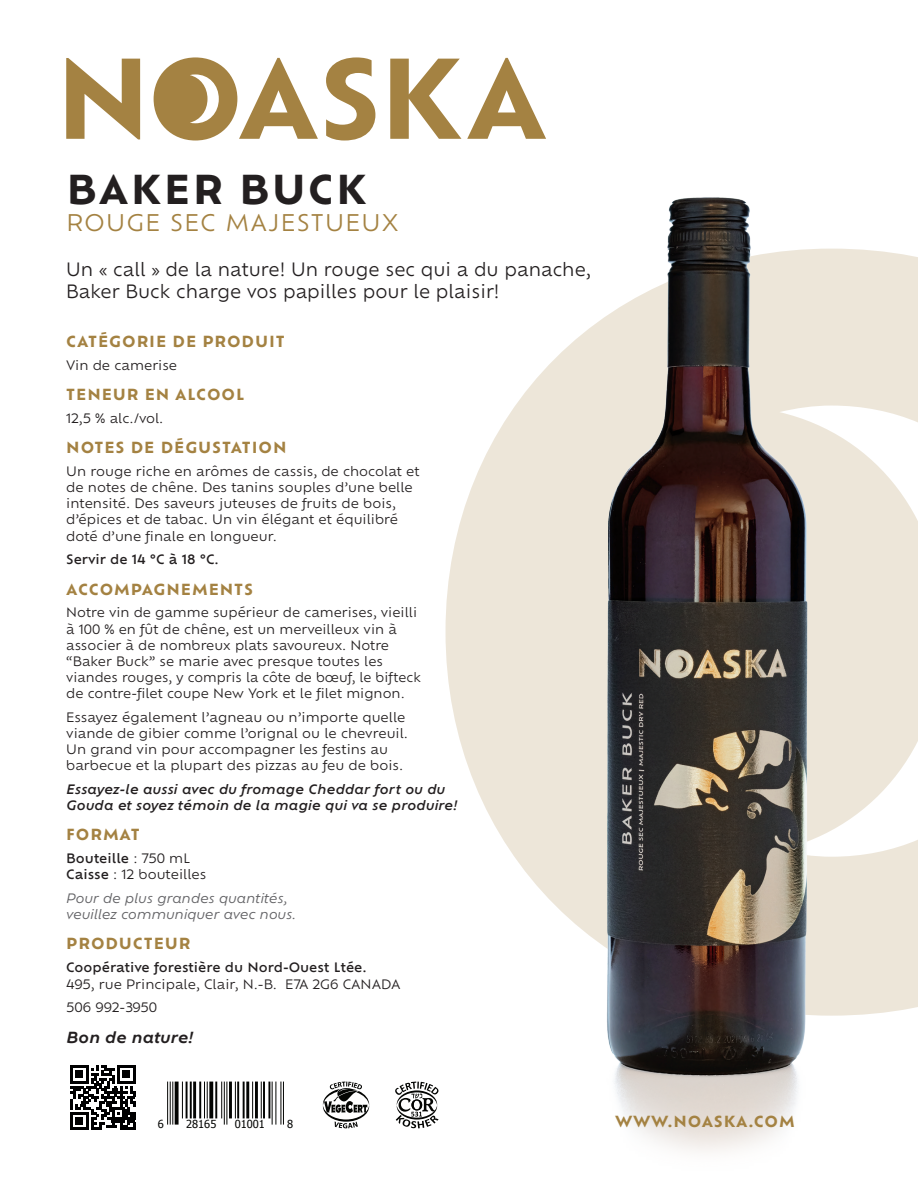
<style>
.page{position:relative;width:918px;height:1188px;background:#fff}
.page>*{position:absolute;margin:0;border:0;box-sizing:border-box;transform-origin:0 0}
.t1{font:700 39px "Ofelia Text";letter-spacing:.06em;color:#231f20}
.t2{font:22.5px "Ofelia Text";letter-spacing:.06em;color:#a48242}
.t3{font:18px/21.8px "Ofelia Text";color:#231f20;scale:.96 1}
.t4{font:700 15px "Ofelia Text";letter-spacing:.06em;color:#a48242}
.t5{font:italic 600 15px "Ofelia Text";color:#231f20}
.t6{font:12.75px/16.2px "Ofelia Text";color:#231f20}
.t7{font:italic 500 12.75px/16.2px "Ofelia Text";color:#231f20}
.t8{font:500 12.75px "Ofelia Text";color:#231f20}
.t9{font:italic 12.75px/16.2px "Ofelia Text";color:#636366}
.t10{font:11.1px "Tahoma";color:#040503}
.s1{font-weight:500}
</style>
<div class="page">
<svg style="left:445px;top:249px;width:473px;height:767px;fill:#ede6d9"></svg>
<svg style="left:66px;top:57px;width:480px;height:84px"></svg>
<img style="left:594px;top:197px;width:225px;height:955px">
<svg style="left:168px;top:1082px;width:115px;height:43px"></svg>
<hr style="left:167px;top:1082px;width:1px;height:43px;background:#040503">
<hr style="left:170px;top:1082px;width:1px;height:43px;background:#040503">
<hr style="left:172px;top:1082px;width:1px;height:43px;background:#040503">
<svg style="left:175px;top:1082px;width:4px;height:43px"></svg>
<hr style="left:182px;top:1082px;width:1px;height:36px;background:#040503">
<hr style="left:186px;top:1082px;width:2px;height:36px;background:#040503">
<hr style="left:190px;top:1082px;width:2px;height:36px;background:#040503">
<hr style="left:193px;top:1082px;width:3px;height:36px;background:#040503">
<hr style="left:199px;top:1082px;width:2px;height:36px;background:#040503">
<hr style="left:204px;top:1082px;width:1px;height:36px;background:#040503">
<hr style="left:207px;top:1082px;width:1px;height:36px;background:#040503">
<svg style="left:209px;top:1082px;width:4px;height:36px"></svg>
<hr style="left:215px;top:1082px;width:2px;height:36px;background:#040503">
<hr style="left:221px;top:1082px;width:1px;height:36px;background:#040503">
<hr style="left:224px;top:1082px;width:1px;height:43px;background:#040503">
<hr style="left:226px;top:1082px;width:1px;height:43px;background:#040503">
<hr style="left:229px;top:1082px;width:3px;height:36px;background:#040503">
<hr style="left:235px;top:1082px;width:1px;height:36px;background:#040503">
<hr style="left:237px;top:1082px;width:2px;height:36px;background:#040503">
<hr style="left:243px;top:1082px;width:2px;height:36px;background:#040503">
<hr style="left:246px;top:1082px;width:3px;height:36px;background:#040503">
<hr style="left:252px;top:1082px;width:1px;height:36px;background:#040503">
<hr style="left:255px;top:1082px;width:3px;height:36px;background:#040503">
<hr style="left:261px;top:1082px;width:1px;height:36px;background:#040503">
<hr style="left:263px;top:1082px;width:2px;height:36px;background:#040503">
<hr style="left:268px;top:1082px;width:2px;height:36px;background:#040503">
<hr style="left:272px;top:1082px;width:1px;height:43px;background:#040503">
<hr style="left:275px;top:1082px;width:1px;height:43px;background:#040503">
<hr style="left:280px;top:1082px;width:1px;height:43px;background:#040503">
<hr style="left:283px;top:1082px;width:1px;height:43px;background:#040503">
<svg style="left:70px;top:1065px;width:65px;height:65px"></svg>
<svg style="left:395px;top:1082px;width:44px;height:46px"></svg>
<svg style="left:323px;top:1082px;width:46px;height:46px"></svg>
<h1 class="t1" style="left:66px;top:160px;width:302px">BAKER BUCK</h1>
<h2 class="t2" style="left:66px;top:206px;width:334px">ROUGE SEC MAJESTUEUX</h2>
<h3 class="t3" style="left:66px;top:257px;width:548px">Un « call » de la nature! Un rouge sec qui a du panache,<br>Baker Buck charge vos papilles pour le plaisir!</h3>
<p class="t4" style="left:66px;top:330px;width:220px">CATÉGORIE DE PRODUIT</p>
<p class="t6" style="left:66px;top:356px;width:112px">Vin de camerise</p>
<p class="t4" style="left:66px;top:383px;width:180px">TENEUR EN ALCOOL</p>
<p class="t6" style="left:66px;top:409px;width:99px">12,5 % alc./vol.</p>
<p class="t4" style="left:66px;top:436px;width:222px">NOTES DE DÉGUSTATION</p>
<p class="t6" style="left:66px;top:462px;width:355px">Un rouge riche en arômes de cassis, de chocolat et de notes de chêne. Des tanins souples d’une belle intensité. Des saveurs juteuses de fruits de bois, d’épices et de tabac. Un vin élégant et équilibré doté d’une finale en longueur.</p>
<p class="t8" style="left:66px;top:550px;width:154px">Servir de 14 °C à 18 °C.</p>
<p class="t4" style="left:66px;top:578px;width:188px">ACCOMPAGNEMENTS</p>
<p class="t6" style="left:66px;top:604px;width:356px">Notre vin de gamme supérieur de camerises, vieilli à 100 % en fût de chêne, est un merveilleux vin à associer à de nombreux plats savoureux. Notre “Baker Buck” se marie avec presque toutes les viandes rouges, y compris la côte de bœuf, le bifteck de contre-filet coupe New York et le filet mignon.</p>
<p class="t6" style="left:66px;top:708px;width:343px">Essayez également l’agneau ou n’importe quelle viande de gibier comme l’orignal ou le chevreuil.<br>Un grand vin pour accompagner les festins au barbecue et la plupart des pizzas au feu de bois.</p>
<p class="t7" style="left:66px;top:780px;width:393px">Essayez-le aussi avec du fromage Cheddar fort ou du<br>Gouda et soyez témoin de la magie qui va se produire!</p>
<p class="t4" style="left:66px;top:823px;width:75px">FORMAT</p>
<p class="t6" style="left:66px;top:849px;width:142px"><span class="s1">Bouteille</span> : 750 mL<br><span class="s1">Caisse</span> : 12 bouteilles</p>
<p class="t9" style="left:66px;top:889px;width:232px">Pour de plus grandes quantités, veuillez communiquer avec nous.</p>
<p class="t4" style="left:66px;top:932px;width:126px">PRODUCTEUR</p>
<p class="t8" style="left:66px;top:958px;width:302px">Coopérative forestière du Nord-Ouest Ltée.</p>
<p class="t6" style="left:66px;top:971px;width:336px;line-height:23.7px">495, rue Principale, Clair, N.-B. E7A 2G6 CANADA<br>506 992-3950</p>
<p class="t5" style="left:66px;top:1026px;width:129px">Bon de nature!</p>
<p class="t10" style="left:158px;top:1117px;width:8px">6</p>
<p class="t10" style="left:186px;top:1117px;width:32px">28165</p>
<p class="t10" style="left:235px;top:1117px;width:32px">01001</p>
<p class="t10" style="left:287px;top:1117px;width:8px">8</p>
<p class="t4" style="left:615px;top:1110px;width:181px">WWW.NOASKA.COM</p>
</div>
